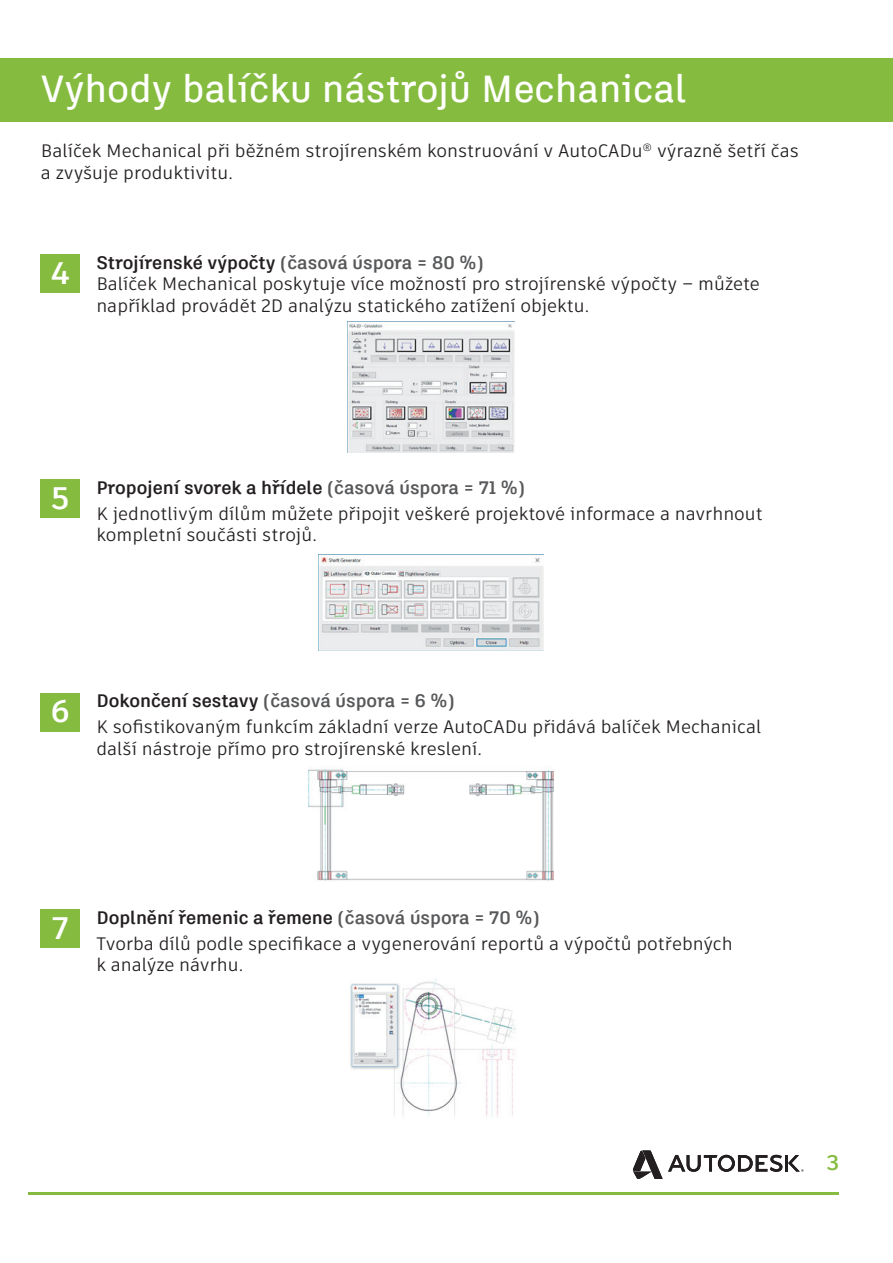
<style>
.page{position:relative;width:893px;height:1263px;background:#fff}
.page>*{position:absolute;margin:0;border:0;box-sizing:border-box;transform-origin:0 0}
.t1{font:500 37.5px "Artifakt Legend";color:#fff}
.t2{font:700 31.05px "Artifakt Element Off";color:#fff}
.t3{font:700 21px "Artifakt Element Off";color:#85bc40}
.t4{font:18px/21.6px "Artifakt Element";color:#231f20}
.t5{font:700 18px "Artifakt Legend";color:#231f20}
.t6{font:700 18px "Artifakt Legend";color:#57585a}
.s1{color:#57585a}
.s2{color:#231f20}
</style>
<div class="page">
<hr style="left:29px;top:1192px;width:810px;height:2px;background:#85bc40">
<hr style="left:785px;top:1155px;width:3px;height:16px;background:#231f20">
<svg style="left:633px;top:1150px;width:149px;height:29px"></svg>
<svg style="left:788px;top:1155px;width:15px;height:16px"></svg>
<img style="left:350px;top:978px;width:167px;height:139px">
<img style="left:309px;top:769px;width:245px;height:112px">
<img style="left:319px;top:554px;width:225px;height:96px">
<img style="left:348px;top:321px;width:167px;height:132px">
<div style="left:0;top:58px;width:893px;height:64px;background:#85bc40"></div>
<div style="left:41px;top:254px;width:39px;height:39px;background:#85bc40"></div>
<div style="left:41px;top:479px;width:39px;height:39px;background:#85bc40"></div>
<div style="left:41px;top:693px;width:39px;height:39px;background:#85bc40"></div>
<div style="left:41px;top:909px;width:39px;height:39px;background:#85bc40"></div>
<h1 class="t1" style="left:41px;top:62px;width:647px">Výhody balíčku nástrojů Mechanical</h1>
<p class="t4" style="left:41px;top:140px;width:759px">Balíček Mechanical při běžném strojírenském konstruování v AutoCADu<sup>®</sup> výrazně šetří čas a zvyšuje produktivitu.</p>
<h2 class="t2" style="left:51px;top:251px;width:20px">4</h2>
<p class="t5" style="left:96px;top:250px;width:389px">Strojírenské výpočty <span class="s1">(časová úspora = 80 %)</span></p>
<p class="t4" style="left:96px;top:273px;width:665px">Balíček Mechanical poskytuje více možností pro strojírenské výpočty – můžete například provádět 2D analýzu statického zatížení objektu.</p>
<h2 class="t2" style="left:51px;top:476px;width:19px">5</h2>
<p class="t5" style="left:96px;top:475px;width:430px">Propojení svorek a hřídele <span class="s1">(časová úspora = 71 %)</span></p>
<p class="t4" style="left:96px;top:502px;width:668px">K jednotlivým dílům můžete připojit veškeré projektové informace a navrhnout kompletní součásti strojů.</p>
<h2 class="t2" style="left:51px;top:690px;width:20px">6</h2>
<p class="t6" style="left:96px;top:688px;width:360px"><span class="s2">Dokončení sestavy</span> (časová úspora = 6 %)</p>
<p class="t4" style="left:96px;top:716px;width:666px">K sofistikovaným funkcím základní verze AutoCADu přidává balíček Mechanical další nástroje přímo pro strojírenské kreslení.</p>
<h2 class="t2" style="left:52px;top:906px;width:17px">7</h2>
<p class="t5" style="left:96px;top:905px;width:445px">Doplnění řemenic a řemene <span class="s1">(časová úspora = 70 %)</span></p>
<p class="t4" style="left:96px;top:932px;width:638px">Tvorba dílů podle specifikace a vygenerování reportů a výpočtů potřebných k analýze návrhu.</p>
<p class="t3" style="left:827px;top:1148px;width:14px">3</p>
</div>
